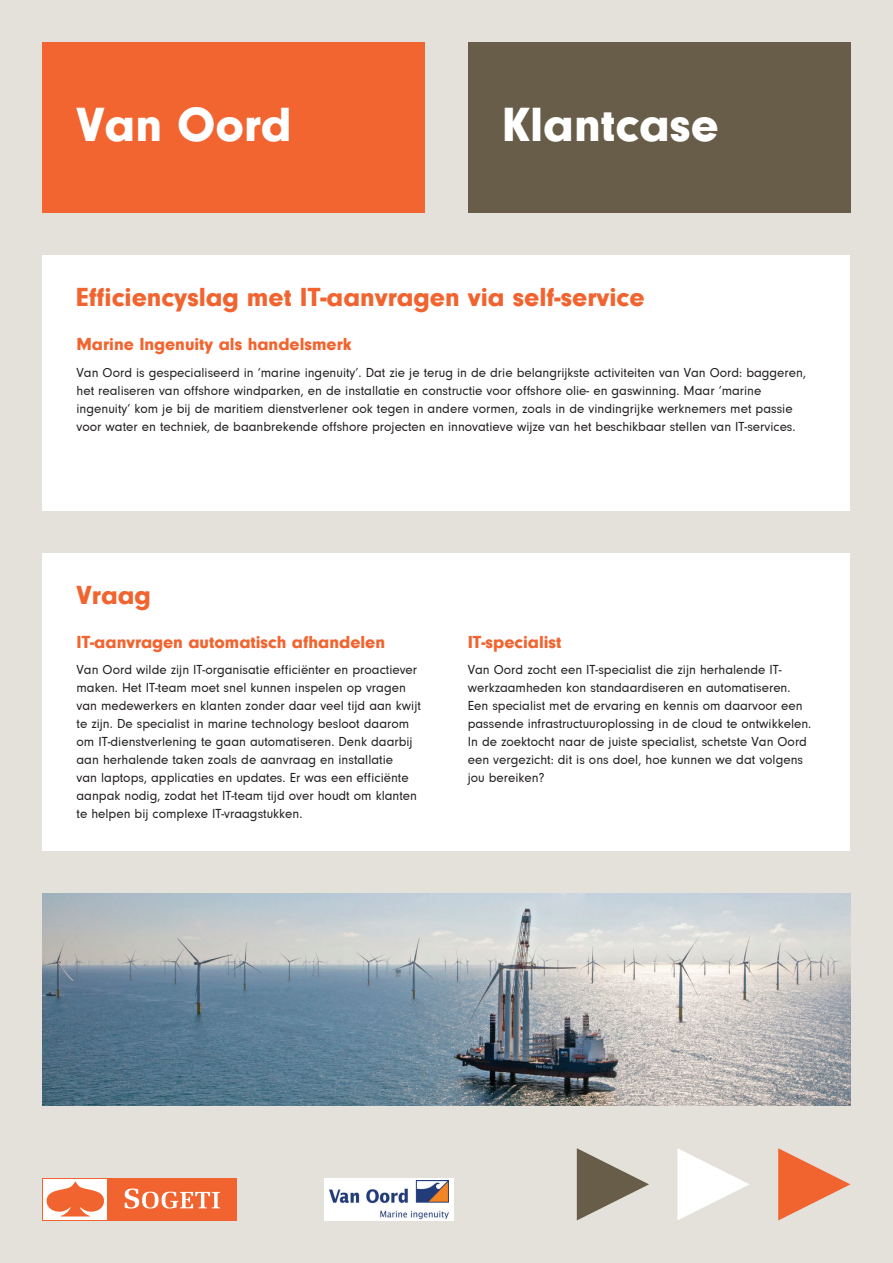
<style>
.page{position:relative;width:893px;height:1263px;background:#e4e0da}
.page>*{position:absolute;margin:0;border:0;box-sizing:border-box;transform-origin:0 0}
.t1{font:900 49.5px "Neuzeit Gro";color:#fff}
.t2{font:900 27px "Neuzeit Gro";color:#f2642f}
.t3{font:900 18px "Neuzeit Gro";color:#f2642f}
.t4{font:13.5px/18px "Neuzeit Gro";color:#231f20}
</style>
<div class="page">
<div style="left:43px;top:43px;width:382px;height:170px;background:#f26430"></div>
<div style="left:468px;top:43px;width:382px;height:170px;background:#685d49"></div>
<div style="left:43px;top:1178px;width:194px;height:42px;background:#f2642f"></div>
<div style="left:44px;top:1179px;width:63px;height:40px;background:#fff"></div>
<svg style="left:46px;top:1181px;width:58px;height:35px"></svg>
<svg style="left:125px;top:1188px;width:95px;height:20px"></svg>
<div style="left:43px;top:553px;width:807px;height:297px;background:#fff"></div>
<div style="left:43px;top:255px;width:807px;height:255px;background:#fff"></div>
<img style="left:43px;top:893px;width:807px;height:213px">
<svg style="left:577px;top:1148px;width:72px;height:72px"></svg>
<svg style="left:677px;top:1148px;width:73px;height:72px"></svg>
<svg style="left:778px;top:1148px;width:72px;height:72px"></svg>
<div style="left:324px;top:1178px;width:130px;height:42px;background:#fff"></div>
<img style="left:329px;top:1180px;width:120px;height:38px">
<h1 class="t1" style="left:77px;top:96px;width:217px">Van Oord</h1>
<h1 class="t1" style="left:502px;top:96px;width:218px">Klantcase</h1>
<h2 class="t2" style="left:77px;top:282px;width:570px">Efficiencyslag met IT-aanvragen via self-service</h2>
<h3 class="t3" style="left:77px;top:334px;width:277px">Marine Ingenuity als handelsmerk</h3>
<p class="t4" style="left:77px;top:364px;width:731px">Van Oord is gespecialiseerd in ‘marine ingenuity’. Dat zie je terug in de drie belangrijkste activiteiten van Van Oord: baggeren, het realiseren van offshore windparken, en de installatie en constructie voor offshore olie- en gaswinning. Maar ‘marine ingenuity’ kom je bij de maritiem dienstverlener ook tegen in andere vormen, zoals in de vindingrijke werknemers met passie voor water en techniek, de baanbrekende offshore projecten en innovatieve wijze van het beschikbaar stellen van IT-services.</p>
<h2 class="t2" style="left:77px;top:580px;width:76px">Vraag</h2>
<h3 class="t3" style="left:77px;top:632px;width:310px">IT-aanvragen automatisch afhandelen</h3>
<p class="t4" style="left:77px;top:661px;width:346px">Van Oord wilde zijn IT-organisatie efficiënter en proactiever maken. Het IT-team moet snel kunnen inspelen op vragen van medewerkers en klanten zonder daar veel tijd aan kwijt te zijn. De specialist in marine technology besloot daarom om IT-dienstverlening te gaan automatiseren. Denk daarbij aan herhalende taken zoals de aanvraag en installatie<br>van laptops, applicaties en updates. Er was een efficiënte aanpak nodig, zodat het IT-team tijd over houdt om klanten te helpen bij complexe IT-vraagstukken.</p>
<h3 class="t3" style="left:468px;top:632px;width:95px">IT-specialist</h3>
<p class="t4" style="left:468px;top:661px;width:345px">Van Oord zocht een IT-specialist die zijn herhalende IT&shy;werkzaamheden kon standaardiseren en automatiseren.<br>Een specialist met de ervaring en kennis om daarvoor een passende infrastructuuroplossing in de cloud te ontwikkelen.<br>In de zoektocht naar de juiste specialist, schetste Van Oord een vergezicht: dit is ons doel, hoe kunnen we dat volgens jou bereiken?</p>
</div>
